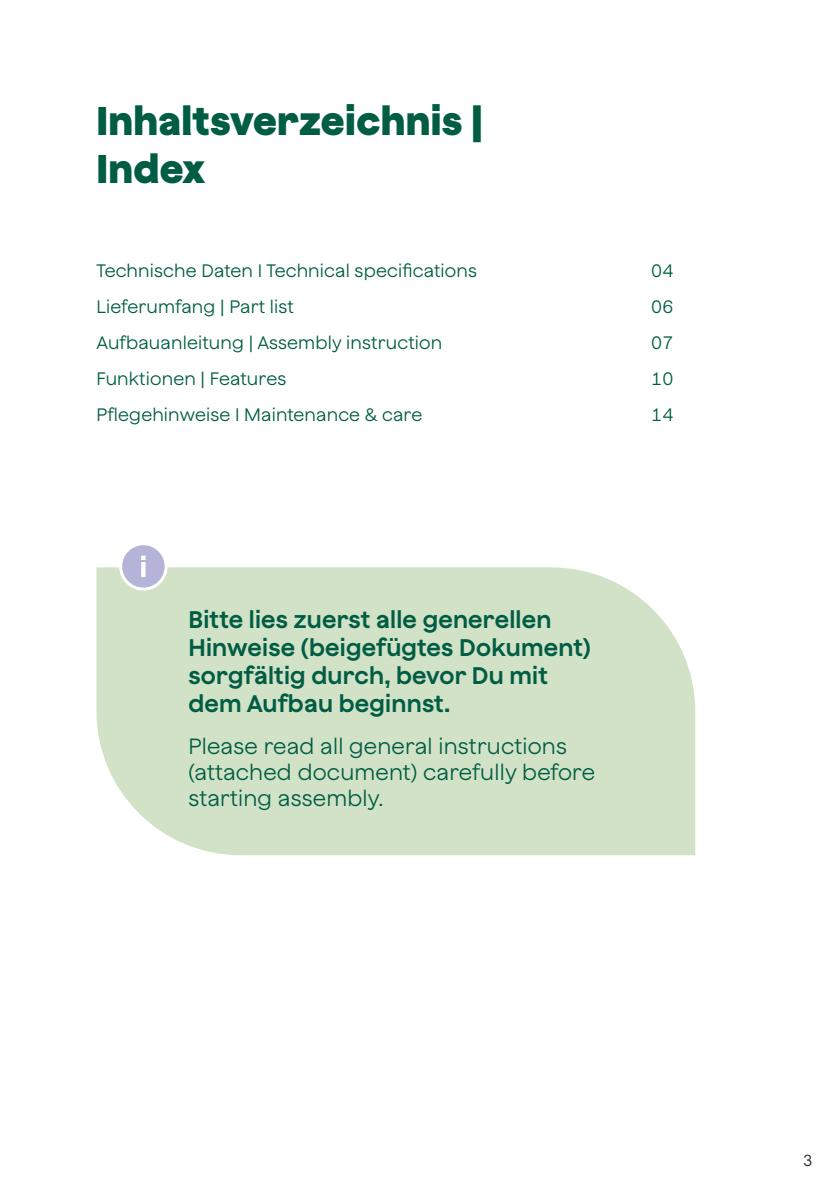
<style>
.page{position:relative;width:840px;height:1191px;background:#fff}
.page>*{position:absolute;margin:0;border:0;box-sizing:border-box;transform-origin:0 0}
.Headlines{font:800 40px "Jokker";letter-spacing:.01em;color:#005d43}
.Headlines-2{font:600 24px/28px "Jokker";letter-spacing:.01em;color:#005d43}
.Headlines-3{font:22px/26px "Jokker";letter-spacing:.01em;color:#005d43}
.t1{font:18px "Jokker";letter-spacing:.01em;color:#005d43}
.t2{font:16px "Jokker";color:#231f20}
</style>
<div class="page">
<div style="left:96px;top:567px;width:598px;height:288px;background:#d1e2c7"></div>
<div style="left:121px;top:543px;width:45px;height:46px;background:#b4b3d8;border-radius:50%"></div>
<div style="left:119px;top:542px;width:48px;height:48px;border:3px solid #fff;border-radius:50%"></div>
<svg style="left:141px;top:562px;width:4px;height:15px"></svg>
<svg style="left:141px;top:555px;width:4px;height:5px"></svg>
<p class="Headlines" style="left:96px;top:92px;width:388px">Inhaltsverzeichnis |</p>
<p class="Headlines" style="left:96px;top:140px;width:110px">Index</p>
<p class="t1" style="left:96px;top:258px;width:382px">Technische Daten I Technical specifications</p>
<p class="t1" style="left:96px;top:294px;width:199px">Lieferumfang | Part list</p>
<p class="t1" style="left:96px;top:330px;width:347px">Aufbauanleitung | Assembly instruction</p>
<p class="t1" style="left:96px;top:366px;width:191px">Funktionen | Features</p>
<p class="t1" style="left:96px;top:402px;width:327px">Pflegehinweise I Maintenance &amp; care</p>
<p class="t1" style="left:651px;top:258px;width:24px">04</p>
<p class="t1" style="left:651px;top:294px;width:24px">06</p>
<p class="t1" style="left:651px;top:330px;width:24px">07</p>
<p class="t1" style="left:651px;top:366px;width:24px">10</p>
<p class="t1" style="left:651px;top:402px;width:24px">14</p>
<p class="Headlines-2" style="left:188px;top:604px;width:403px">Bitte lies zuerst alle generellen<br>Hinweise (beigefügtes Dokument) sorgfältig durch, bevor Du mit</p>
<p class="Headlines-2" style="left:188px;top:688px;width:263px">dem Aufbau beginnst.</p>
<p class="Headlines-3" style="left:188px;top:731px;width:408px">Please read all general instructions (attached document) carefully before starting assembly.</p>
<p class="t2" style="left:803px;top:1149px;width:10px">3</p>
</div>
